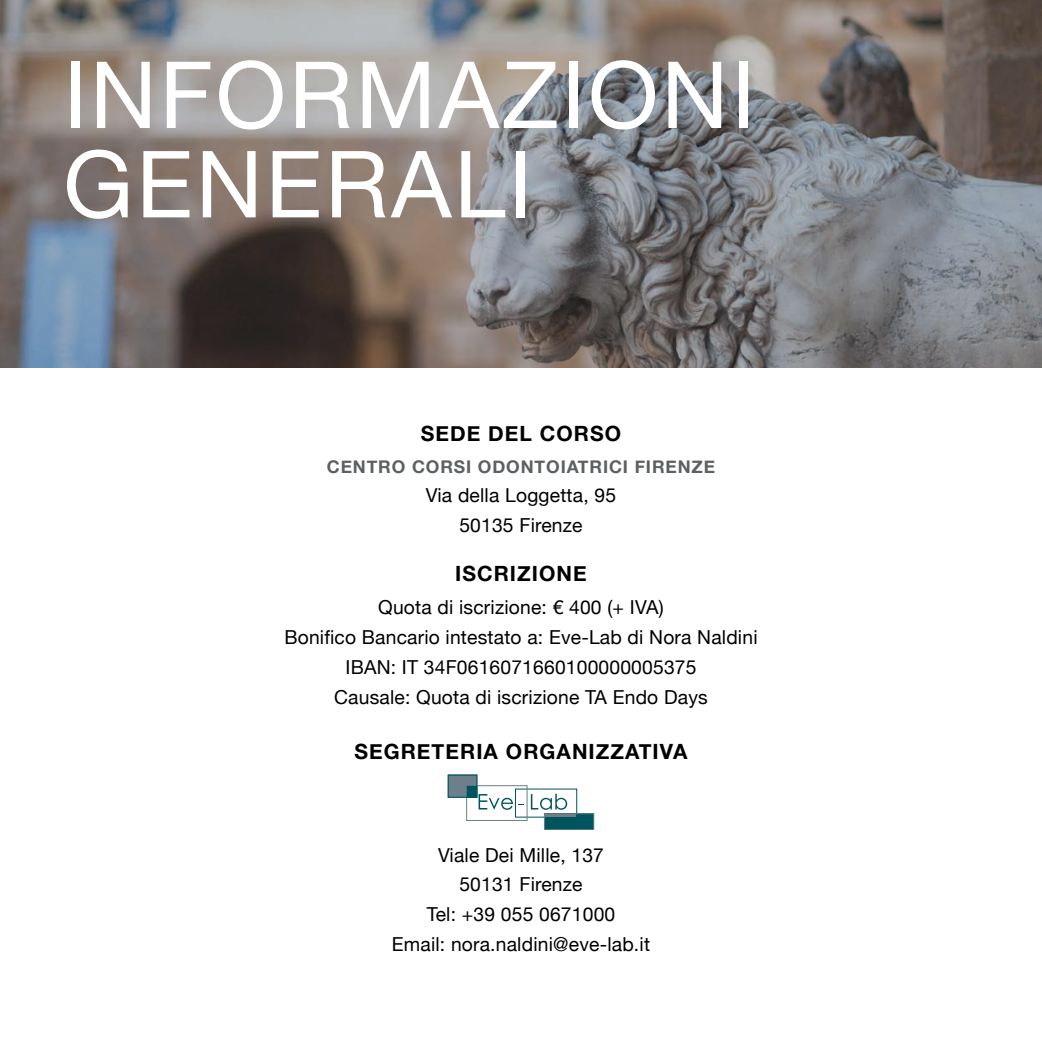
<style>
.page{position:relative;width:1042px;height:1042px;background:#fff}
.page>*{position:absolute;margin:0;border:0;box-sizing:border-box;transform-origin:0 0}
.t1{font:92.75px/89.2px "Helvetica Neue";letter-spacing:.03em;color:#fff}
.t2{font:700 21px "Helvetica Neue";letter-spacing:.05em;color:#000}
.t3{font:19.25px/29.8px "Helvetica Neue";letter-spacing:.01em;color:#000;text-align:center}
.t4{font:700 17.5px "Helvetica Neue";letter-spacing:.05em;color:#5c6062}
</style>
<div class="page">
<svg style="left:0;top:0;width:1042px;height:368px;background:#7e7a79"></svg>
<div style="left:515px;top:788px;width:62px;height:29px;border:1px solid #00555c"></div>
<svg style="left:531px;top:793px;width:36px;height:17px"></svg>
<svg style="left:478px;top:794px;width:46px;height:16px"></svg>
<div style="left:466px;top:785px;width:61px;height:36px;border:1px solid #6c7f8a"></div>
<div style="left:448px;top:775px;width:29px;height:22px;background:#6c7f8a"></div>
<div style="left:448px;top:775px;width:29px;height:22px;border:1px solid #00555c"></div>
<div style="left:467px;top:786px;width:10px;height:11px;background:#00555c"></div>
<div style="left:544px;top:814px;width:50px;height:16px;background:#00555c"></div>
<div style="left:544px;top:813px;width:50px;height:17px;border:1px solid #6c7f8a"></div>
<hr style="left:544px;top:814px;width:32px;height:2px;background:#6c7f8a">
<h1 class="t1" style="left:63px;top:56px;width:693px">INFORMAZIONI<br>GENERALI</h1>
<p class="t2" style="left:421px;top:417px;width:202px">SEDE DEL CORSO</p>
<p class="t4" style="left:327px;top:452px;width:390px">CENTRO CORSI ODONTOIATRICI FIRENZE</p>
<p class="t3" style="left:426px;top:482px;width:192px">Via della Loggetta, 95<br>50135 Firenze</p>
<p class="t2" style="left:455px;top:557px;width:133px">ISCRIZIONE</p>
<p class="t3" style="left:284px;top:594px;width:475px">Quota di iscrizione: € 400 (+ IVA)<br>Bonifico Bancario intestato a: Eve-Lab di Nora Naldini IBAN: IT 34F0616071660100000005375<br>Causale: Quota di iscrizione TA Endo Days</p>
<p class="t2" style="left:354px;top:734px;width:335px">SEGRETERIA ORGANIZZATIVA</p>
<p class="t3" style="left:392px;top:841px;width:260px">Viale Dei Mille, 137<br>50131 Firenze<br>Tel: +39 055 0671000<br>Email: nora.naldini@eve-lab.it</p>
</div>
